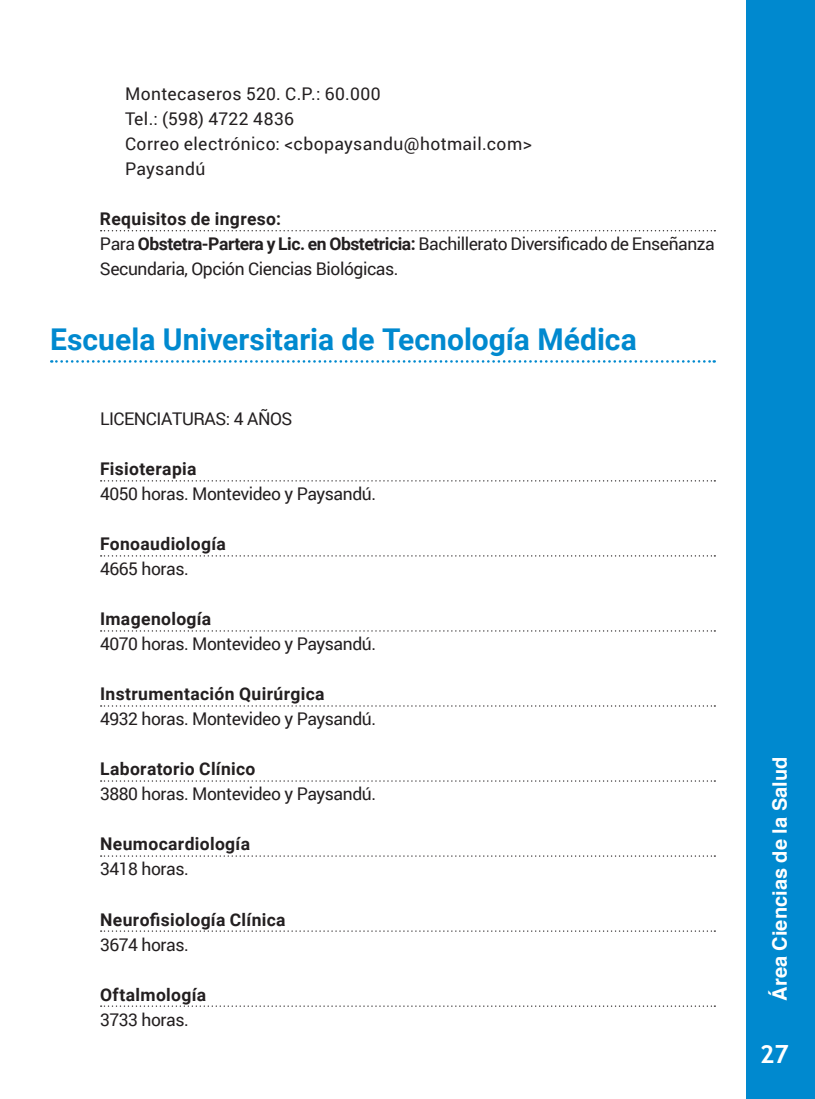
<style>
.page{position:relative;width:815px;height:1099px;background:#fff}
.page>*{position:absolute;margin:0;border:0;box-sizing:border-box;transform-origin:0 0}
.t1{font:700 30px "Roboto";color:#0089cf}
.t2{font:700 25px "Trebuchet MS";color:#fff}
.t3{font:700 20px "Helvetica";color:#fff}
.t4{font:17.5px/25px "Roboto";letter-spacing:-.025em;color:#231f20}
.t5{font:700 17.5px "Roboto";letter-spacing:.02em;color:#231f20}
.t6{font:17.5px/25px "Roboto";letter-spacing:.02em;color:#231f20}
.s1{font-weight:700}
</style>
<div class="page">
<div style="left:746px;top:0;width:69px;height:1098px;background:#0089cf"></div>
<svg style="left:101px;top:230px;width:614px;height:1px"></svg>
<svg style="left:51px;top:360px;width:664px;height:2px"></svg>
<svg style="left:101px;top:480px;width:614px;height:1px"></svg>
<svg style="left:101px;top:555px;width:614px;height:1px"></svg>
<svg style="left:101px;top:630px;width:614px;height:1px"></svg>
<svg style="left:101px;top:705px;width:614px;height:1px"></svg>
<svg style="left:101px;top:780px;width:614px;height:1px"></svg>
<svg style="left:101px;top:855px;width:614px;height:1px"></svg>
<svg style="left:101px;top:930px;width:614px;height:1px"></svg>
<svg style="left:101px;top:1005px;width:614px;height:1px"></svg>
<p class="t6" style="left:125px;top:81px;width:408px">Montecaseros 520. C.P.: 60.000<br>Tel.: (598) 4722 4836<br>Correo electrónico: &lt;cbopaysandu@hotmail.com&gt;<br>Paysandú</p>
<p class="t4" style="left:100px;top:206px;width:616px"><span class="s1">Requisitos de ingreso:<br></span>Para <span class="s1">Obstetra-Partera y Lic. en Obstetricia:</span> Bachillerato Diversificado de Enseñanza<br>Secundaria, Opción Ciencias Biológicas.</p>
<h1 class="t1" style="left:50px;top:318px;width:588px">Escuela Universitaria de Tecnología Médica</h1>
<p class="t4" style="left:100px;top:406px;width:194px">LICENCIATURAS: 4 AÑOS</p>
<p class="t5" style="left:100px;top:457px;width:98px">Fisioterapia</p>
<p class="t4" style="left:100px;top:481px;width:278px">4050 horas. Montevideo y Paysandú.</p>
<p class="t5" style="left:100px;top:532px;width:127px">Fonoaudiología</p>
<p class="t4" style="left:100px;top:556px;width:90px">4665 horas.</p>
<p class="t5" style="left:100px;top:607px;width:113px">Imagenología</p>
<p class="t4" style="left:100px;top:631px;width:278px">4070 horas. Montevideo y Paysandú.</p>
<p class="t5" style="left:100px;top:682px;width:226px">Instrumentación Quirúrgica</p>
<p class="t4" style="left:100px;top:706px;width:278px">4932 horas. Montevideo y Paysandú.</p>
<p class="t5" style="left:100px;top:757px;width:157px">Laboratorio Clínico</p>
<p class="t4" style="left:100px;top:781px;width:278px">3880 horas. Montevideo y Paysandú.</p>
<p class="t5" style="left:100px;top:832px;width:152px">Neumocardiología</p>
<p class="t4" style="left:100px;top:856px;width:90px">3418 horas.</p>
<p class="t5" style="left:100px;top:907px;width:187px">Neurofisiología Clínica</p>
<p class="t4" style="left:100px;top:931px;width:90px">3674 horas.</p>
<p class="t5" style="left:100px;top:982px;width:108px">Oftalmología</p>
<p class="t4" style="left:100px;top:1006px;width:90px">3733 horas.</p>
<p class="t3" style="left:764px;top:1000px;width:245px;rotate:-90deg">Área Ciencias de la Salud</p>
<h2 class="t2" style="left:760px;top:1038px;width:31px">27</h2>
</div>
